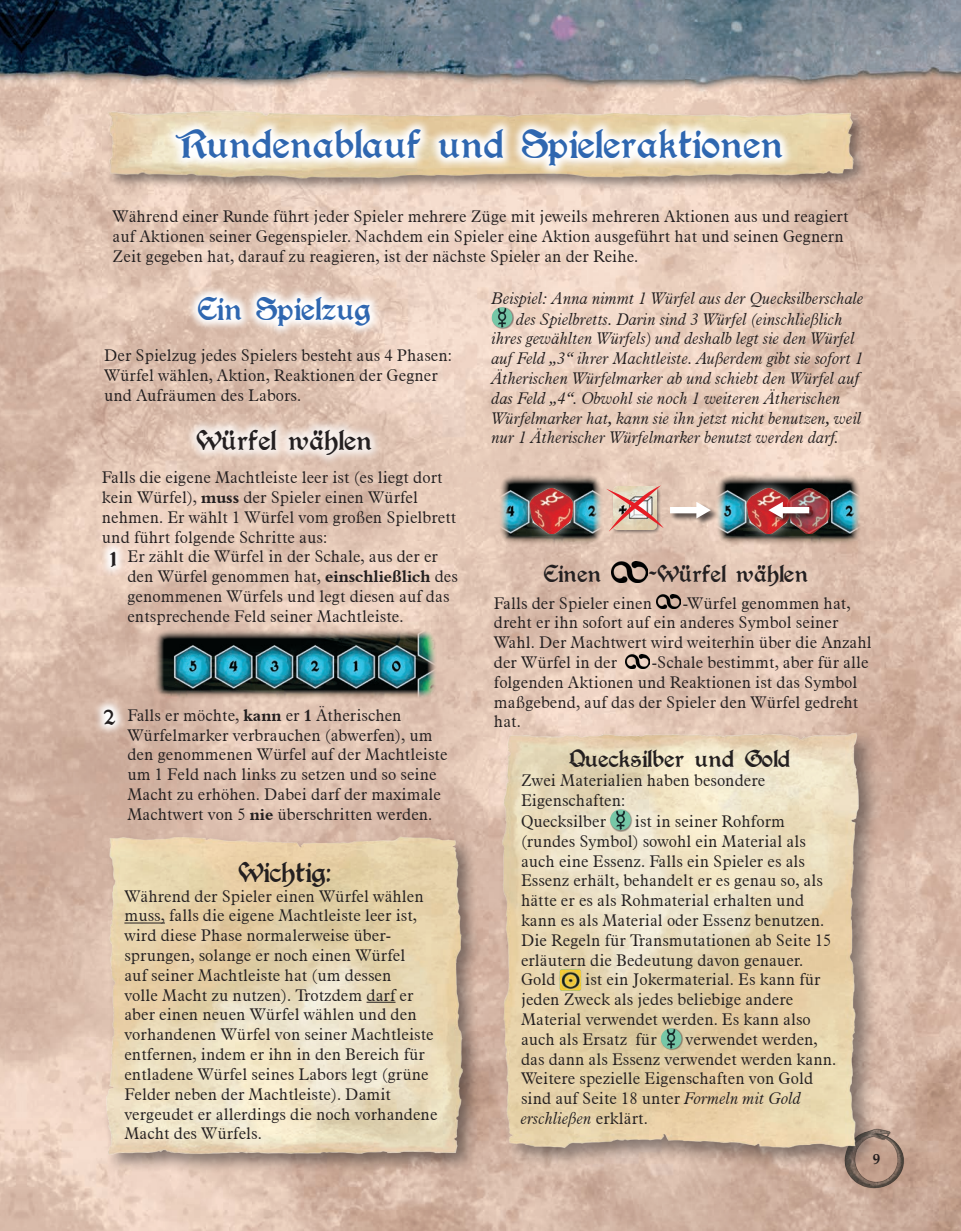
<style>
.page{position:relative;width:961px;height:1231px;background:#fff}
.page>*{position:absolute;margin:0;border:0;box-sizing:border-box;transform-origin:0 0}
.t1{font:45px "Augusta";color:#2f67b0}
.t2{font:36px "Augusta";color:#2f67b0}
.t3{font:31.5px "Augusta";color:#231f20}
.t4{font:27px "Augusta";color:#231f20}
.t5{font:24px "Augusta";color:#231f20}
.t6{font:300 16.5px/19.8px "Aldine 721 BT";color:#231f20}
.t7{font:italic 300 16.5px "Aldine 721 BT";color:#231f20}
.t8{font:700 15px "Palatino Linotype";color:#231f20}
.s1{font-family:"Aldine 401 BT Bold A";font-weight:400}
.s2{font-style:italic}
</style>
<div class="page">
<img style="left:0;top:0;width:961px;height:1231px">
<img style="left:843px;top:1127px;width:62px;height:62px">
<div style="left:497px;top:729px;width:385px;height:441px;background:#231f20;opacity:.5"></div>
<img style="left:499px;top:730px;width:361px;height:418px">
<div style="left:610px;top:809px;width:22px;height:22px;background:#231f20;opacity:.5"></div>
<img style="left:610px;top:809px;width:20px;height:21px;border-radius:10px">
<img style="left:560px;top:969px;width:21px;height:21px">
<div style="left:661px;top:1028px;width:22px;height:22px;background:#231f20;opacity:.5"></div>
<img style="left:661px;top:1028px;width:20px;height:21px;border-radius:10px">
<div style="left:106px;top:108px;width:762px;height:85px;background:#231f20;opacity:.5"></div>
<img style="left:106px;top:111px;width:748px;height:68px">
<svg style="left:165px;top:118px;width:629px;height:59px"></svg>
<svg style="left:186px;top:285px;width:196px;height:53px"></svg>
<div style="left:184px;top:418px;width:199px;height:49px;background:#fff;opacity:.75"></div>
<div style="left:492px;top:307px;width:22px;height:22px;background:#231f20;opacity:.5"></div>
<img style="left:492px;top:307px;width:20px;height:21px;border-radius:10px">
<img style="left:656px;top:594px;width:24px;height:14px">
<img style="left:625px;top:654px;width:24px;height:14px">
<div style="left:102px;top:833px;width:380px;height:341px;background:#231f20;opacity:.5"></div>
<img style="left:104px;top:836px;width:361px;height:321px">
<hr style="left:124px;top:922px;width:41px;height:1px;background:#231f20">
<svg style="left:366px;top:1001px;width:29px;height:1px"></svg>
<img style="left:612px;top:561px;width:36px;height:21px">
<svg style="left:98px;top:540px;width:29px;height:37px"></svg>
<svg style="left:92px;top:697px;width:35px;height:38px"></svg>
<img style="left:153px;top:629px;width:284px;height:71px">
<img style="left:715px;top:474px;width:145px;height:71px">
<img style="left:499px;top:474px;width:104px;height:71px">
<div style="left:519px;top:477px;width:64px;height:68px;background:#fff;opacity:.75"></div>
<img style="left:529px;top:488px;width:45px;height:46px">
<div style="left:735px;top:477px;width:65px;height:68px;background:#fff;opacity:.75"></div>
<img style="left:745px;top:488px;width:41px;height:46px">
<img style="left:786px;top:488px;width:45px;height:46px">
<div style="left:612px;top:486px;width:49px;height:48px;background:#231f20;opacity:.5"></div>
<svg style="left:606px;top:485px;width:57px;height:46px;background:#d8afa0"></svg>
<div style="left:669px;top:502px;width:50px;height:25px;background:#231f20;opacity:.75"></div>
<svg style="left:670px;top:502px;width:41px;height:16px"></svg>
<div style="left:768px;top:502px;width:50px;height:25px;background:#231f20;opacity:.75"></div>
<svg style="left:768px;top:502px;width:41px;height:16px"></svg>
<h1 class="t1" style="left:176px;top:118px;width:610px">Rundenablauf und Spieleraktionen</h1>
<p class="t6" style="left:113px;top:206px;width:737px">Während einer Runde führt jeder Spieler mehrere Züge mit jeweils mehreren Aktionen aus und reagiert auf Aktionen seiner Gegenspieler. Nachdem ein Spieler eine Aktion ausgeführt hat und seinen Gegnern<br>Zeit gegeben hat, darauf zu reagieren, ist der nächste Spieler an der Reihe.</p>
<h2 class="t2" style="left:198px;top:288px;width:175px">Ein Spielzug</h2>
<p class="t7" style="left:492px;top:288px;width:374px">Beispiel: Anna nimmt 1 Würfel aus der Quecksilberschale</p>
<p class="t7" style="left:516px;top:309px;width:328px">des Spielbretts. Darin sind 3 Würfel (einschließlich</p>
<p class="t7" style="left:492px;top:328px;width:365px">ihres gewählten Würfels) und deshalb legt sie den Würfel</p>
<p class="t7" style="left:492px;top:348px;width:373px">auf Feld „3“ ihrer Machtleiste. Außerdem gibt sie sofort 1</p>
<p class="t7" style="left:492px;top:368px;width:369px">Ätherischen Würfelmarker ab und schiebt den Würfel auf</p>
<p class="t7" style="left:492px;top:388px;width:350px">das Feld „4“. Obwohl sie noch 1 weiteren Ätherischen</p>
<p class="t7" style="left:492px;top:408px;width:371px">Würfelmarker hat, kann sie ihn jetzt nicht benutzen, weil</p>
<p class="t7" style="left:492px;top:427px;width:349px">nur 1 Ätherischer Würfelmarker benutzt werden darf.</p>
<p class="t6" style="left:104px;top:345px;width:349px">Der Spielzug jedes Spielers besteht aus 4 Phasen:<br>Würfel wählen, Aktion, Reaktionen der Gegner und Aufräumen des Labors.</p>
<h3 class="t3" style="left:197px;top:422px;width:178px">Würfel wählen</h3>
<p class="t6" style="left:102px;top:467px;width:356px">Falls die eigene Machtleiste leer ist (es liegt dort kein Würfel), <span class="s1">muss</span> der Spieler einen Würfel nehmen. Er wählt 1 Würfel vom großen Spielbrett und führt folgende Schritte aus:</p>
<p class="t6" style="left:127px;top:546px;width:332px">Er zählt die Würfel in der Schale, aus der er den Würfel genommen hat, <span class="s1">einschließlich</span> des genommenen Würfels und legt diesen auf das entsprechende Feld seiner Machtleiste.</p>
<h3 class="t5" style="left:110px;top:545px;width:8px">1</h3>
<h3 class="t5" style="left:104px;top:703px;width:14px">2</h3>
<p class="t6" style="left:127px;top:705px;width:322px">Falls er möchte, <span class="s1">kann</span> er <span class="s1">1</span> Ätherischen Würfelmarker verbrauchen (abwerfen), um den genommenen Würfel auf der Machtleiste um 1 Feld nach links zu setzen und so seine Macht zu erhöhen. Dabei darf der maximale Machtwert von 5 <span class="s1">nie</span> überschritten werden.</p>
<h3 class="t3" style="left:239px;top:854px;width:94px">Wichtig:</h3>
<p class="t6" style="left:124px;top:885px;width:314px">Während der Spieler einen Würfel wählen muss, falls die eigene Machtleiste leer ist, wird diese Phase normalerweise über&shy;sprungen, solange er noch einen Würfel<br>auf seiner Machtleiste hat (um dessen<br>volle Macht zu nutzen). Trotzdem darf er aber einen neuen Würfel wählen und den vorhandenen Würfel von seiner Machtleiste entfernen, indem er ihn in den Bereich für entladene Würfel seines Labors legt (grüne Felder neben der Machtleiste). Damit vergeudet er allerdings die noch vorhandene Macht des Würfels.</p>
<h3 class="t4" style="left:544px;top:558px;width:59px">Einen</h3>
<h3 class="t4" style="left:648px;top:558px;width:162px">-Würfel wählen</h3>
<p class="t6" style="left:494px;top:593px;width:379px;text-indent:189px">-Würfel genommen hat, dreht er ihn sofort auf ein anderes Symbol seiner Wahl. Der Machtwert wird weiterhin über die Anzahl der Würfel in der</p>
<p class="t6" style="left:494px;top:592px;width:160px">Falls der Spieler einen</p>
<p class="t6" style="left:494px;top:652px;width:376px;text-indent:158px">-Schale bestimmt, aber für alle folgenden Aktionen und Reaktionen ist das Symbol maßgebend, auf das der Spieler den Würfel gedreht hat.</p>
<h3 class="t4" style="left:569px;top:743px;width:223px">Quecksilber und Gold</h3>
<p class="t6" style="left:521px;top:770px;width:246px;line-height:20.2px">Zwei Materialien haben besondere<br>Eigenschaften:<br>Quecksilber</p>
<p class="t6" style="left:521px;top:811px;width:312px;text-indent:114px">ist in seiner Rohform (rundes Symbol) sowohl ein Material als auch eine Essenz. Falls ein Spieler es als Essenz erhält, behandelt er es genau so, als hätte er es als Rohmaterial erhalten und kann es als Material oder Essenz benutzen.<br>Die Regeln für Transmutationen ab Seite 15 erläutern die Bedeutung davon genauer.<br>Gold</p>
<p class="t6" style="left:521px;top:969px;width:301px;text-indent:64px">ist ein Jokermaterial. Es kann für jeden Zweck als jedes beliebige andere Material verwendet werden. Es kann also auch als Ersatz für</p>
<p class="t6" style="left:521px;top:1028px;width:317px;text-indent:165px">verwendet werden, das dann als Essenz verwendet werden kann.<br>Weitere spezielle Eigenschaften von Gold sind auf Seite 18 unter <span class="s2">Formeln mit Gold erschließen</span> erklärt.</p>
<p class="t8" style="left:872px;top:1147px;width:9px">9</p>
</div>
